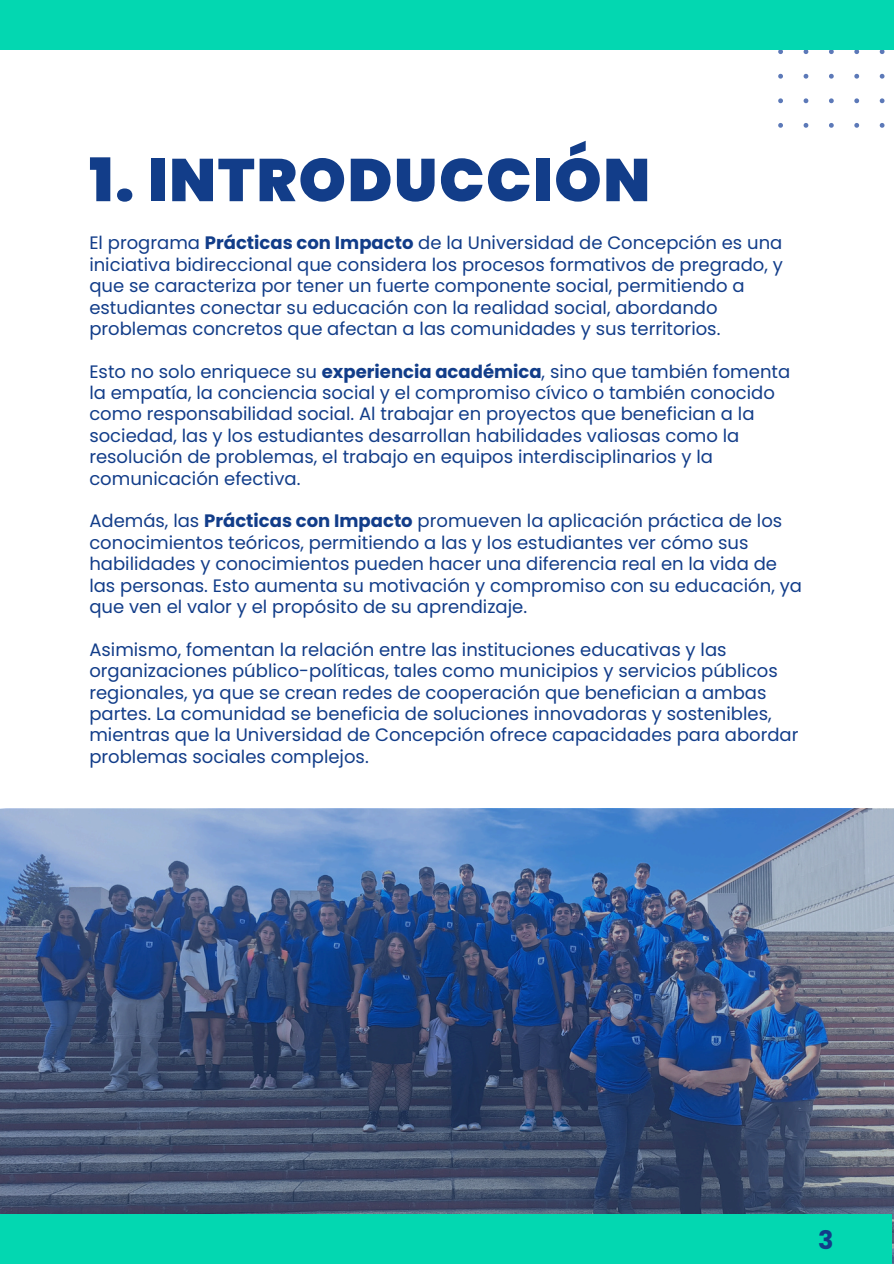
<style>
.page{position:relative;width:894px;height:1264px;background:#fff}
.page>*{position:absolute;margin:0;border:0;box-sizing:border-box;transform-origin:0 0}
.t1{font:900 60px "Poppins";letter-spacing:.03em;color:#123d89}
.t2{font:700 25.5px "Poppins";color:#123d89}
.t3{font:18px/21.3px "Poppins";color:#123d89}
.s1{font-weight:700}
</style>
<div class="page">
<svg style="left:778px;top:50px;width:107px;height:78px"></svg>
<div style="left:0;top:0;width:893px;height:50px;background:#03d7b1"></div>
<img style="left:0;top:808px;width:893px;height:455px">
<div style="left:0;top:1213px;width:891px;height:50px;background:#03d7b1"></div>
<p class="t1" style="left:89px;top:138px;width:562px">1. INTRODUCCIÓN</p>
<p class="t3" style="left:89px;top:232px;width:695px">El programa <span class="s1">Prácticas con Impacto</span> de la Universidad de Concepción es una iniciativa bidireccional que considera los procesos formativos de pregrado, y que se caracteriza por tener un fuerte componente social, permitiendo a estudiantes conectar su educación con la realidad social, abordando problemas concretos que afectan a las comunidades y sus territorios.</p>
<h1 class="t3" style="left:89px;top:361px;width:702px">Esto no solo enriquece su <span class="s1">experiencia académica</span>, sino que también fomenta la empatía, la conciencia social y el compromiso cívico o también conocido como responsabilidad social. Al trabajar en proyectos que benefician a la sociedad, las y los estudiantes desarrollan habilidades valiosas como la resolución de problemas, el trabajo en equipos interdisciplinarios y la comunicación efectiva.</h1>
<p class="t3" style="left:89px;top:510px;width:714px">Además, las <span class="s1">Prácticas con Impacto</span> promueven la aplicación práctica de los conocimientos teóricos, permitiendo a las y los estudiantes ver cómo sus habilidades y conocimientos pueden hacer una diferencia real en la vida de las personas. Esto aumenta su motivación y compromiso con su educación, ya que ven el valor y el propósito de su aprendizaje.</p>
<p class="t3" style="left:89px;top:638px;width:710px">Asimismo, fomentan la relación entre las instituciones educativas y las organizaciones público-políticas, tales como municipios y servicios públicos regionales, ya que se crean redes de cooperación que benefician a ambas partes. La comunidad se beneficia de soluciones innovadoras y sostenibles, mientras que la Universidad de Concepción ofrece capacidades para abordar problemas sociales complejos.</p>
<p class="t2" style="left:817px;top:1222px;width:17px">3</p>
</div>
